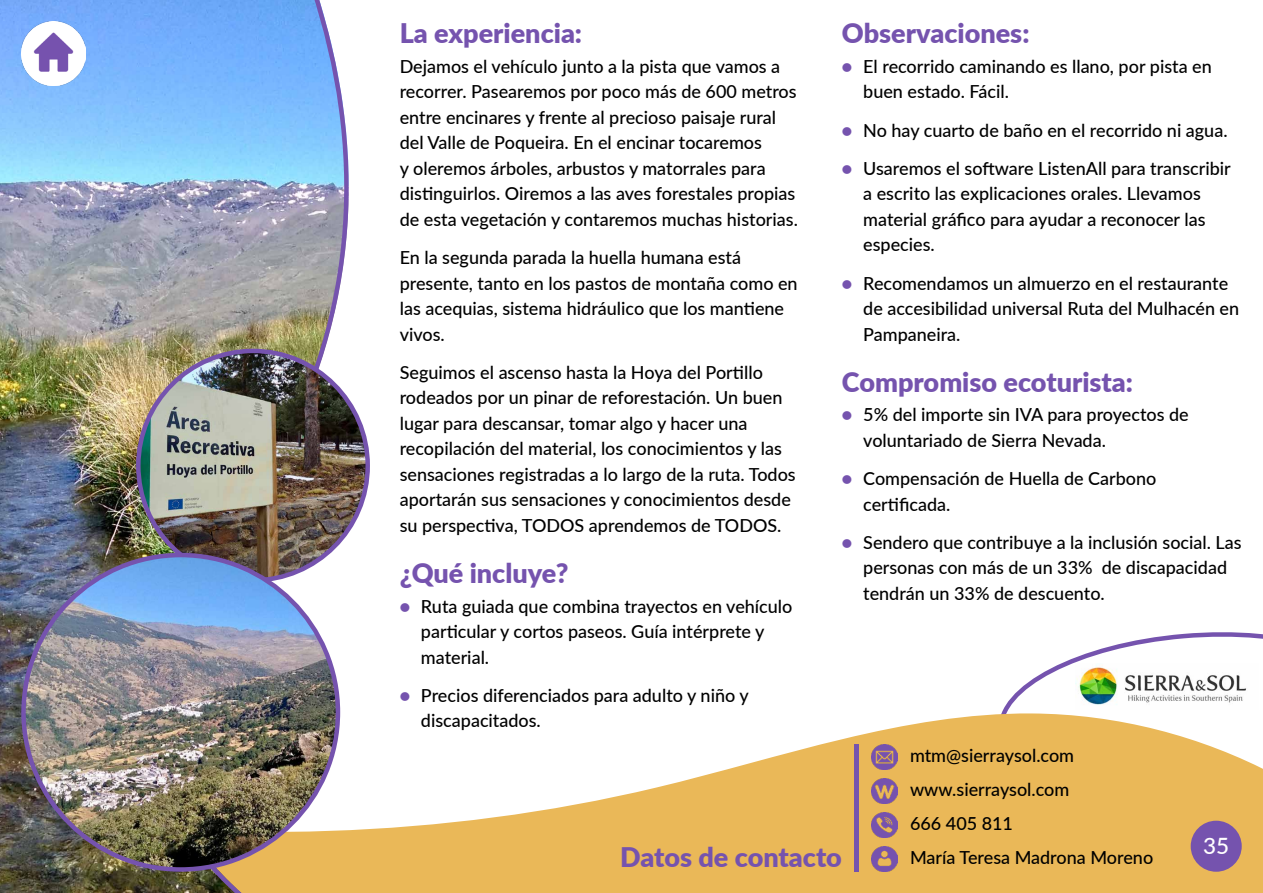
<style>
.page{position:relative;width:1263px;height:893px;background:#fff}
.page>*{position:absolute;margin:0;border:0;box-sizing:border-box;transform-origin:0 0}
.t1{font:900 27px "Lato";color:#7553ae}
.t2{font:500 22.5px "Lato";color:#fff}
.t3{font:500 18px/25.5px "Lato";color:#000}
.s1{font-weight:900;color:#7553ae}
</style>
<div class="page">
<svg style="left:1002px;top:632px;width:261px;height:80px"></svg>
<svg style="left:365px;top:712px;width:898px;height:181px;fill:#eab858"></svg>
<div style="left:1191px;top:821px;width:51px;height:51px;background:#7553ae;border-radius:50%"></div>
<hr style="left:855px;top:744px;width:4px;height:128px;background:#7553ae">
<img style="left:0;top:0;width:151px;height:893px">
<img style="left:151px;top:0;width:214px;height:893px">
<img style="left:138px;top:351px;width:230px;height:229px;border-radius:115px">
<img style="left:24px;top:555px;width:314px;height:314px;border-radius:157px">
<img style="left:872px;top:744px;width:25px;height:26px">
<img style="left:872px;top:778px;width:25px;height:26px">
<img style="left:872px;top:812px;width:25px;height:26px">
<img style="left:872px;top:846px;width:25px;height:26px">
<img style="left:1076px;top:663px;width:183px;height:46px">
<img style="left:21px;top:21px;width:64px;height:64px">
<h3 class="t1" style="left:400px;top:13px;width:184px">La experiencia:</h3>
<p class="t3" style="left:400px;top:53px;width:400px">Dejamos el vehículo junto a la pista que vamos a recorrer. Pasearemos por poco más de 600 metros entre encinares y frente al precioso paisaje rural del Valle de Poqueira. En el encinar tocaremos<br>y oleremos árboles, arbustos y matorrales para distinguirlos. Oiremos a las aves forestales propias de esta vegetación y contaremos muchas historias.</p>
<p class="t3" style="left:400px;top:244px;width:399px">En la segunda parada la huella humana está presente, tanto en los pastos de montaña como en las acequias, sistema hidráulico que los mantiene vivos.</p>
<p class="t3" style="left:400px;top:359px;width:397px">Seguimos el ascenso hasta la Hoya del Portillo rodeados por un pinar de reforestación. Un buen lugar para descansar, tomar algo y hacer una recopilación del material, los conocimientos y las sensaciones registradas a lo largo de la ruta. Todos aportarán sus sensaciones y conocimientos desde su perspectiva, TODOS aprendemos de TODOS.</p>
<h3 class="t1" style="left:400px;top:553px;width:170px">¿Qué incluye?</h3>
<p class="t3" style="left:421px;top:592px;width:373px;text-indent:-21px"><span class="s1">•</span> Ruta guiada que combina trayectos en vehículo particular y cortos paseos. Guía intérprete y material.</p>
<p class="t3" style="left:421px;top:682px;width:329px;text-indent:-21px"><span class="s1">•</span> Precios diferenciados para adulto y niño y discapacitados.</p>
<h3 class="t1" style="left:842px;top:13px;width:189px">Observaciones:</h3>
<p class="t3" style="left:863px;top:53px;width:350px;text-indent:-21px"><span class="s1">•</span> El recorrido caminando es llano, por pista en buen estado. Fácil.</p>
<p class="t3" style="left:842px;top:116px;width:387px"><span class="s1">•</span> No hay cuarto de baño en el recorrido ni agua.</p>
<p class="t3" style="left:863px;top:155px;width:369px;text-indent:-21px"><span class="s1">•</span> Usaremos el software ListenAll para transcribir a escrito las explicaciones orales. Llevamos material gráfico para ayudar a reconocer las especies.</p>
<p class="t3" style="left:863px;top:269px;width:377px;text-indent:-21px"><span class="s1">•</span> Recomendamos un almuerzo en el restaurante de accesibilidad universal Ruta del Mulhacén en<br>Pampaneira.</p>
<h3 class="t1" style="left:842px;top:361px;width:293px">Compromiso ecoturista:</h3>
<p class="t3" style="left:863px;top:401px;width:327px;text-indent:-21px"><span class="s1">•</span> 5% del importe sin IVA para proyectos de voluntariado de Sierra Nevada.</p>
<p class="t3" style="left:863px;top:465px;width:295px;text-indent:-21px"><span class="s1">•</span> Compensación de Huella de Carbono certificada.</p>
<p class="t3" style="left:863px;top:529px;width:380px;text-indent:-21px"><span class="s1">•</span> Sendero que contribuye a la inclusión social. Las personas con más de un 33% de discapacidad tendrán un 33% de descuento.</p>
<h3 class="t1" style="left:620px;top:837px;width:223px">Datos de contacto</h3>
<p class="t3" style="left:910px;top:742px;width:166px">mtm@sierraysol.com</p>
<p class="t3" style="left:910px;top:776px;width:161px">www.sierraysol.com</p>
<p class="t3" style="left:910px;top:810px;width:105px">666 405 811</p>
<p class="t3" style="left:910px;top:844px;width:245px">María Teresa Madrona Moreno</p>
<p class="t2" style="left:1203px;top:829px;width:28px">35</p>
</div>
